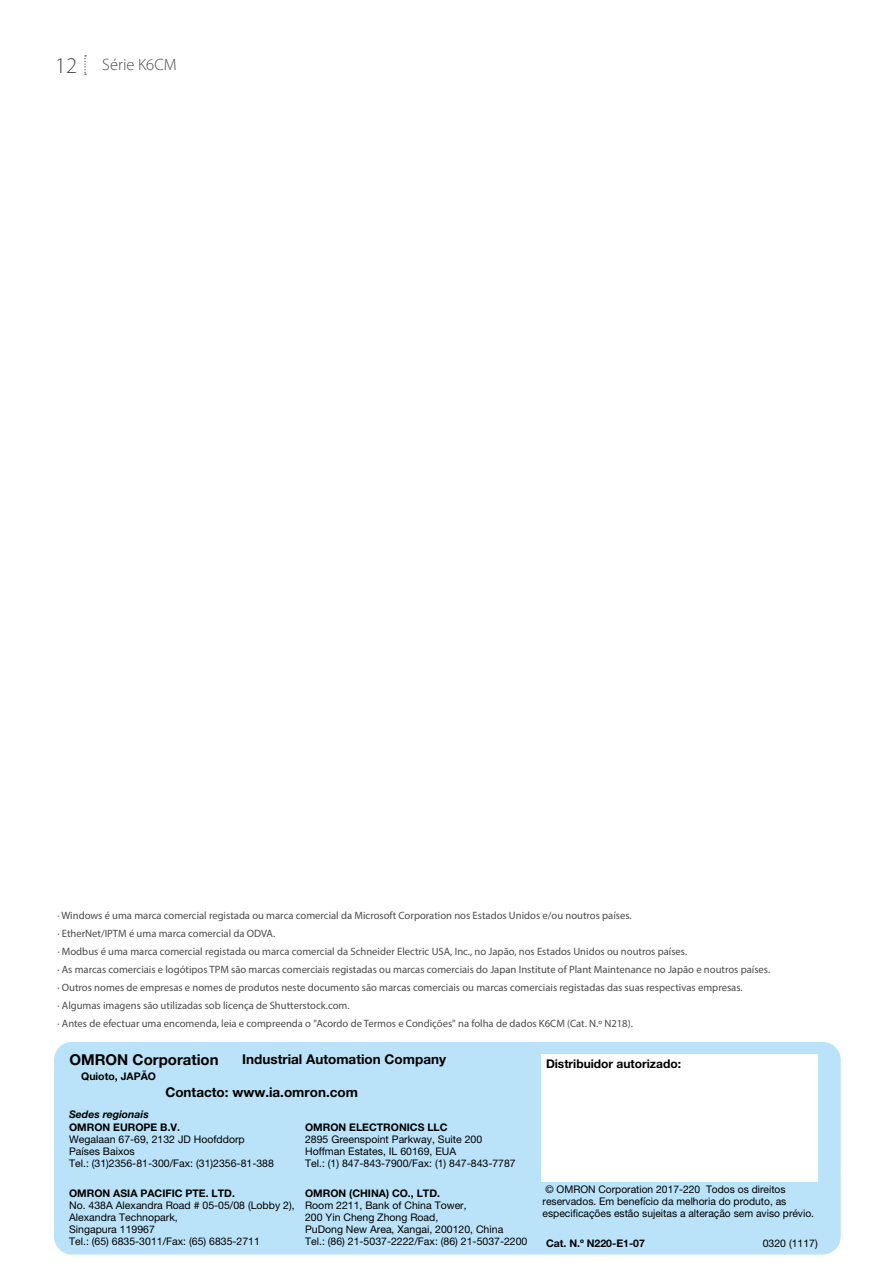
<style>
.page{position:relative;width:893px;height:1263px;background:#fff}
.page>*{position:absolute;margin:0;border:0;box-sizing:border-box;transform-origin:0 0}
.t1{font:300 16.5px "Myriad Pro";color:#4d4949}
.t2{font:700 15px "Helvetica Neue LT Pro";color:#000}
.t3{font:700 13.5px "Helvetica Neue LT Pro";color:#000}
.t4{font:700 12px "Helvetica Neue LT Pro";color:#000}
.t5{font:10.65px/18px "Myriad Pro";color:#4d4949}
.t6{font:10.5px/12px "Helvetica Neue LT Pro";color:#000}
.t7{font:700 10.5px "Helvetica Neue LT Pro";color:#000}
.t8{font:italic 700 10.5px "Helvetica Neue LT Pro";color:#000}
.s1{font-size:22.5px}
</style>
<div class="page">
<svg style="left:84px;top:55px;width:2px;height:20px"></svg>
<div style="left:54px;top:1042px;width:787px;height:212px;background:#bae3f9;border-radius:18px"></div>
<div style="left:541px;top:1054px;width:277px;height:127px;background:#fff"></div>
<h1 class="t1" style="left:55px;top:54px;width:123px"><span class="s1">12</span> Série K6CM</h1>
<p class="t5" style="left:57px;top:906px;width:714px">· Windows é uma marca comercial registada ou marca comercial da Microsoft Corporation nos Estados Unidos e/ou noutros países.<br>· EtherNet/IPTM é uma marca comercial da ODVA.<br>· Modbus é uma marca comercial registada ou marca comercial da Schneider Electric USA, Inc., no Japão, nos Estados Unidos ou noutros países.<br>· As marcas comerciais e logótipos TPM são marcas comerciais registadas ou marcas comerciais do Japan Institute of Plant Maintenance no Japão e noutros países. · Outros nomes de empresas e nomes de produtos neste documento são marcas comerciais ou marcas comerciais registadas das suas respectivas empresas.<br>· Algumas imagens são utilizadas sob licença de Shutterstock.com.<br>· Antes de efectuar uma encomenda, leia e compreenda o "Acordo de Termos e Condições" na folha de dados K6CM (Cat. N.º N218).</p>
<h2 class="t2" style="left:70px;top:1051px;width:151px">OMRON Corporation</h2>
<p class="t3" style="left:242px;top:1051px;width:205px">Industrial Automation Company</p>
<p class="t7" style="left:81px;top:1069px;width:76px">Quioto, JAPÃO</p>
<p class="t3" style="left:165px;top:1083px;width:194px">Contacto: www.ia.omron.com</p>
<p class="t8" style="left:69px;top:1108px;width:81px">Sedes regionais</p>
<p class="t7" style="left:69px;top:1121px;width:113px">OMRON EUROPE B.V.</p>
<p class="t6" style="left:69px;top:1133px;width:206px">Wegalaan 67-69, 2132 JD Hoofddorp<br>Países Baixos<br>Tel.: (31)2356-81-300/Fax: (31)2356-81-388</p>
<p class="t7" style="left:69px;top:1186px;width:167px">OMRON ASIA PACIFIC PTE. LTD.</p>
<p class="t6" style="left:69px;top:1199px;width:227px">No. 438A Alexandra Road # 05-05/08 (Lobby 2),<br>Alexandra Technopark,<br>Singapura 119967<br>Tel.: (65) 6835-3011/Fax: (65) 6835-2711</p>
<p class="t7" style="left:305px;top:1121px;width:144px">OMRON ELECTRONICS LLC</p>
<p class="t6" style="left:305px;top:1133px;width:212px">2895 Greenspoint Parkway, Suite 200<br>Hoffman Estates, IL 60169, EUA<br>Tel.: (1) 847-843-7900/Fax: (1) 847-843-7787</p>
<p class="t7" style="left:305px;top:1186px;width:136px">OMRON (CHINA) CO., LTD.</p>
<p class="t6" style="left:305px;top:1199px;width:224px">Room 2211, Bank of China Tower,<br>200 Yin Cheng Zhong Road,<br>PuDong New Area, Xangai, 200120, China<br>Tel.: (86) 21-5037-2222/Fax: (86) 21-5037-2200</p>
<p class="t4" style="left:546px;top:1056px;width:137px">Distribuidor autorizado:</p>
<p class="t6" style="left:543px;top:1183px;width:273px">© OMRON Corporation 2017-220 Todos os direitos reservados. Em benefício da melhoria do produto, as especificações estão sujeitas a alteração sem aviso prévio.</p>
<p class="t7" style="left:546px;top:1237px;width:100px">Cat. N.º N220-E1-07</p>
<p class="t6" style="left:763px;top:1237px;width:57px">0320 (1117)</p>
</div>
